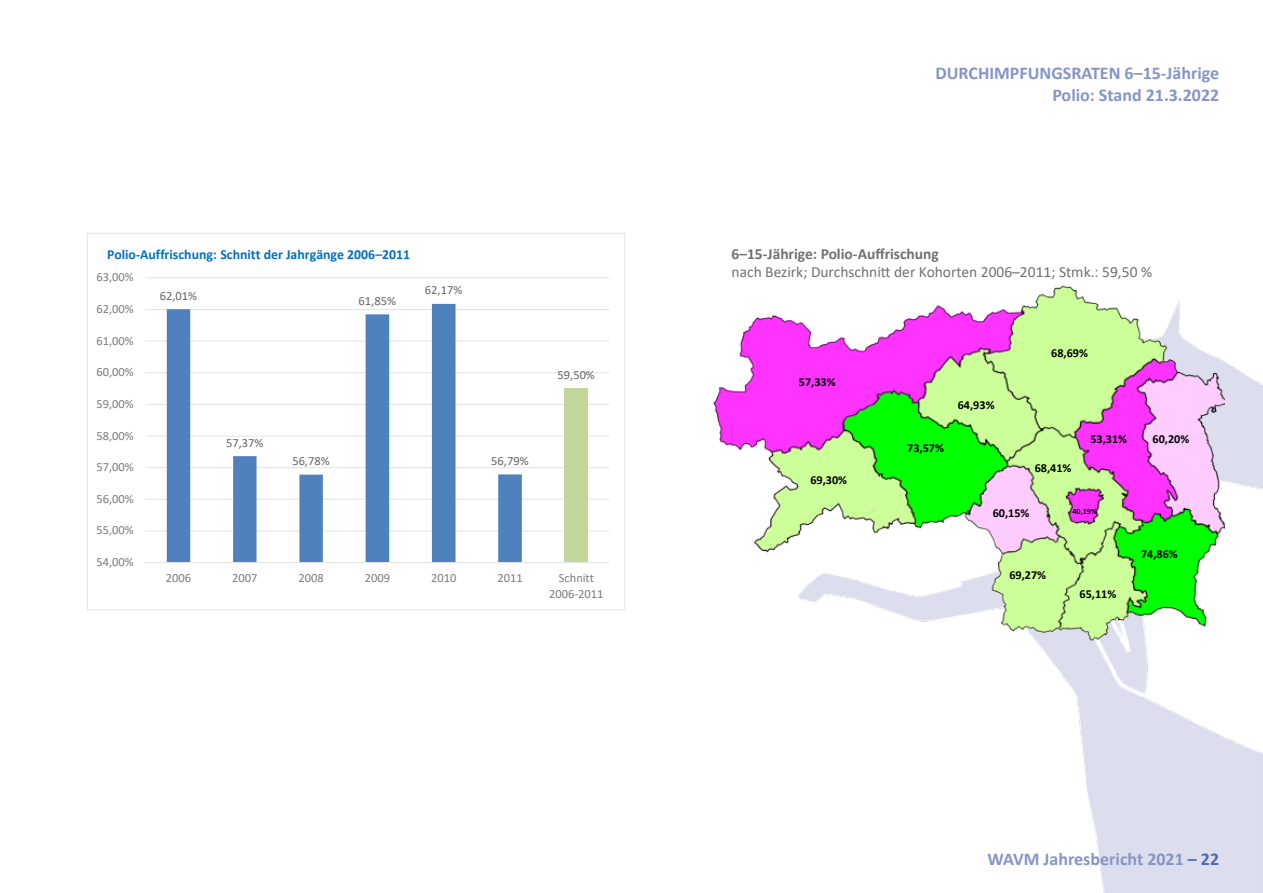
<style>
.page{position:relative;width:1263px;height:893px;background:#fff}
.page>*{position:absolute;margin:0;border:0;box-sizing:border-box;transform-origin:0 0}
.t1{font:700 18px/21.6px "Calibri";color:#8695c6;text-align:right}
.t2{font:15.45px "Calibri";color:#707172}
.t3{font:700 15.45px "Calibri";color:#707172}
.t4{font:700 13.8px "Calibri";color:#0070c0}
.t5{font:12.45px/15.1px "Calibri";color:#7b7c7e;text-align:center}
.t6{font:12.45px "Calibri";color:#646567}
.t7{font:700 12.15px "Calibri";color:#000}
.t8{font:700 8.1px "Calibri";color:#000}
.s1{color:#4c6cae}
</style>
<div class="page">
<img style="left:1038px;top:361px;width:225px;height:532px">
<img style="left:713px;top:285px;width:512px;height:359px">
<hr style="left:145px;top:530px;width:464px;height:1px;background:#e3e4e4">
<hr style="left:145px;top:499px;width:464px;height:1px;background:#e3e4e4">
<hr style="left:145px;top:467px;width:464px;height:1px;background:#e3e4e4">
<hr style="left:145px;top:435px;width:464px;height:2px;background:#e3e4e4">
<hr style="left:145px;top:404px;width:464px;height:1px;background:#e3e4e4">
<hr style="left:145px;top:372px;width:464px;height:1px;background:#e3e4e4">
<hr style="left:145px;top:341px;width:464px;height:1px;background:#e3e4e4">
<hr style="left:145px;top:309px;width:464px;height:1px;background:#e3e4e4">
<hr style="left:145px;top:277px;width:464px;height:1px;background:#e3e4e4">
<div style="left:565px;top:388px;width:23px;height:174px;background:#c3d69b"></div>
<svg style="left:167px;top:304px;width:355px;height:258px"></svg>
<hr style="left:145px;top:562px;width:464px;height:1px;background:#e3e4e4">
<p class="t4" style="left:107px;top:245px;width:305px">Polio-Auffrischung: Schnitt der Jahrgänge 2006–2011</p>
<p class="t5" style="left:97px;top:269px;width:39px">63,00%</p>
<p class="t5" style="left:97px;top:301px;width:39px">62,00%</p>
<p class="t5" style="left:97px;top:333px;width:39px">61,00%</p>
<p class="t5" style="left:97px;top:364px;width:39px">60,00%</p>
<p class="t5" style="left:97px;top:396px;width:39px">59,00%</p>
<p class="t5" style="left:97px;top:428px;width:39px">58,00%</p>
<p class="t5" style="left:97px;top:459px;width:39px">57,00%</p>
<p class="t5" style="left:97px;top:491px;width:39px">56,00%</p>
<p class="t5" style="left:97px;top:522px;width:39px">55,00%</p>
<p class="t5" style="left:97px;top:554px;width:39px">54,00%</p>
<p class="t6" style="left:160px;top:287px;width:39px">62,01%</p>
<p class="t6" style="left:359px;top:292px;width:39px">61,85%</p>
<p class="t6" style="left:226px;top:434px;width:39px">57,37%</p>
<p class="t6" style="left:292px;top:452px;width:39px">56,78%</p>
<p class="t6" style="left:425px;top:282px;width:39px">62,17%</p>
<p class="t6" style="left:558px;top:366px;width:39px">59,50%</p>
<p class="t6" style="left:491px;top:452px;width:39px">56,79%</p>
<p class="t5" style="left:166px;top:570px;width:27px">2006</p>
<p class="t5" style="left:232px;top:570px;width:27px">2007</p>
<p class="t5" style="left:299px;top:570px;width:27px">2008</p>
<p class="t5" style="left:365px;top:570px;width:27px">2009</p>
<p class="t5" style="left:431px;top:570px;width:27px">2010</p>
<p class="t5" style="left:497px;top:570px;width:27px">2011</p>
<p class="t5" style="left:549px;top:570px;width:56px">Schnitt<br>2006-2011</p>
<h1 class="t1" style="left:935px;top:62px;width:285px">DURCHIMPFUNGSRATEN 6–15-Jährige<br>Polio: Stand 21.3.2022</h1>
<p class="t3" style="left:731px;top:243px;width:209px">6–15-Jährige: Polio-Auffrischung</p>
<p class="t2" style="left:731px;top:262px;width:422px">nach Bezirk; Durchschnitt der Kohorten 2006–2011; Stmk.: 59,50 %</p>
<p class="t7" style="left:799px;top:373px;width:38px">57,33%</p>
<p class="t7" style="left:810px;top:471px;width:38px">69,30%</p>
<p class="t7" style="left:1051px;top:344px;width:38px">68,69%</p>
<p class="t7" style="left:907px;top:439px;width:38px">73,57%</p>
<p class="t7" style="left:958px;top:396px;width:38px">64,93%</p>
<p class="t7" style="left:1035px;top:459px;width:38px">68,41%</p>
<p class="t7" style="left:1090px;top:430px;width:38px">53,31%</p>
<p class="t7" style="left:1152px;top:430px;width:38px">60,20%</p>
<p class="t7" style="left:993px;top:504px;width:38px">60,15%</p>
<p class="t7" style="left:1009px;top:566px;width:38px">69,27%</p>
<p class="t8" style="left:1072px;top:506px;width:26px">40,19%</p>
<p class="t7" style="left:1079px;top:586px;width:38px">65,11%</p>
<p class="t7" style="left:1141px;top:545px;width:38px">74,86%</p>
<h1 class="t1" style="left:988px;top:848px;width:233px">WAVM Jahresbericht 2021 <span class="s1">– 22</span></h1>
</div>
